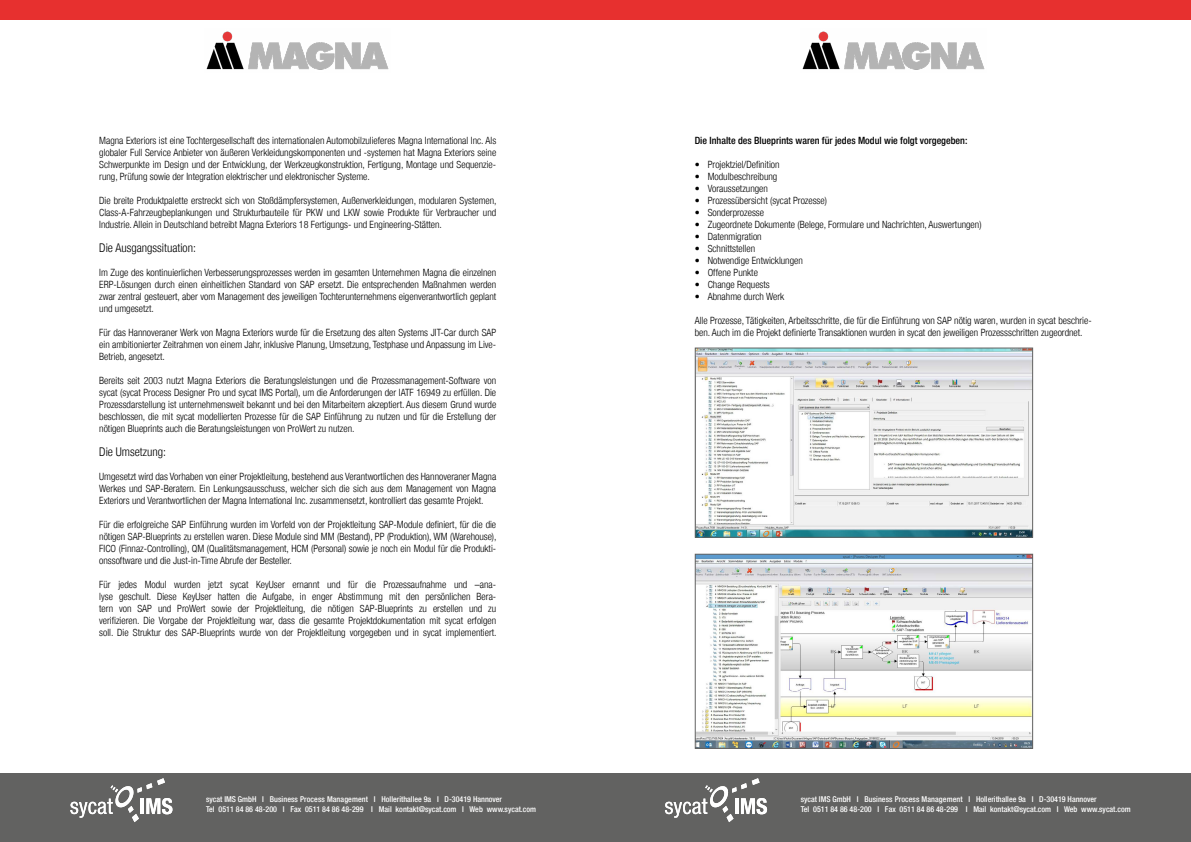
<style>
.page{position:relative;width:1191px;height:842px;background:#fff}
.page>*{position:absolute;margin:0;border:0;box-sizing:border-box;transform-origin:0 0}
.t1{font:300 condensed 12px "Helvetica Neue LT";color:#000}
.t2{font:300 condensed 10px/12px "Helvetica Neue LT";color:#000;text-align:justify}
.t3{font:500 condensed 10px "Helvetica Neue LT";color:#000}
.t4{font:500 condensed 8px/10px "Helvetica Neue LT";color:#fff}
</style>
<div class="page">
<div style="left:0;top:0;width:1191px;height:20px;background:#e7302f"></div>
<img style="left:206px;top:31px;width:183px;height:39px">
<img style="left:802px;top:31px;width:183px;height:39px">
<div style="left:0;top:774px;width:1191px;height:68px;background:#626261"></div>
<svg style="left:70px;top:778px;width:102px;height:44px"></svg>
<svg style="left:665px;top:778px;width:102px;height:44px"></svg>
<img style="left:696px;top:349px;width:335px;height:187px">
<div style="left:694px;top:347px;width:339px;height:191px;border:1px solid #626261"></div>
<img style="left:696px;top:556px;width:335px;height:191px">
<div style="left:694px;top:554px;width:339px;height:195px;border:1px solid #626261"></div>
<p class="t2" style="left:99px;top:134px;width:398px">Magna Exteriors ist eine Tochtergesellschaft des internationalen Automobilzulieferes Magna International Inc. Als globaler Full Service Anbieter von äußeren Verkleidungskomponenten und -systemen hat Magna Exteriors seine Schwerpunkte im Design und der Entwicklung, der Werkzeugkonstruktion, Fertigung, Montage und Sequenzie&shy;rung, Prüfung sowie der Integration elektrischer und elektronischer Systeme.</p>
<p class="t2" style="left:99px;top:194px;width:399px">Die breite Produktpalette erstreckt sich von Stoßdämpfersystemen, Außenverkleidungen, modularen Systemen, Class-A-Fahrzeugbeplankungen und Strukturbauteile für PKW und LKW sowie Produkte für Verbraucher und Industrie. Allein in Deutschland betreibt Magna Exteriors 18 Fertigungs- und Engineering-Stätten.</p>
<p class="t1" style="left:99px;top:241px;width:98px">Die Ausgangssituation:</p>
<p class="t2" style="left:99px;top:266px;width:398px">Im Zuge des kontinuierlichen Verbesserungsprozesses werden im gesamten Unternehmen Magna die einzelnen ERP-Lösungen durch einen einheitlichen Standard von SAP ersetzt. Die entsprechenden Maßnahmen werden zwar zentral gesteuert, aber vom Management des jeweiligen Tochterunternehmens eigenverantwortlich geplant und umgesetzt.</p>
<p class="t2" style="left:99px;top:326px;width:398px">Für das Hannoveraner Werk von Magna Exteriors wurde für die Ersetzung des alten Systems JIT-Car durch SAP ein ambitionierter Zeitrahmen von einem Jahr, inklusive Planung, Umsetzung, Testphase und Anpassung im Live-Betrieb, angesetzt.</p>
<p class="t2" style="left:99px;top:374px;width:398px">Bereits seit 2003 nutzt Magna Exteriors die Beratungsleistungen und die Prozessmanagement-Software von sycat (sycat Process Designer Pro und sycat IMS Portal), um die Anforderungen der IATF 16949 zu erfüllen. Die Prozessdarstellung ist unternehmensweit bekannt und bei den Mitarbeitern akzeptiert. Aus diesem Grund wurde beschlossen, die mit sycat modellierten Prozesse für die SAP Einführung zu nutzen und für die Erstellung der nötigen Blueprints auch die Beratungsleistungen von ProWert zu nutzen.</p>
<p class="t1" style="left:99px;top:445px;width:68px">Die Umsetzung:</p>
<p class="t2" style="left:99px;top:470px;width:398px">Umgesetzt wird das Vorhaben von einer Projektleitung, bestehend aus Verantwortlichen des Hannoveraner Magna Werkes und SAP-Beratern. Ein Lenkungsausschuss, welcher sich die sich aus dem Management von Magna Exteriors und Verantwortlichen der Magna International Inc. zusammensetzt, kontrolliert das gesamte Projekt.</p>
<p class="t2" style="left:99px;top:518px;width:399px">Für die erfolgreiche SAP Einführung wurden im Vorfeld von der Projektleitung SAP-Module definiert, für die die nötigen SAP-Blueprints zu erstellen waren. Diese Module sind MM (Bestand), PP (Produktion), WM (Warehouse), FICO (Finnaz-Controlling), QM (Qualitätsmanagement, HCM (Personal) sowie je noch ein Modul für die Produkti&shy;onssoftware und die Just-in-Time Abrufe der Besteller.</p>
<p class="t2" style="left:99px;top:578px;width:399px">Für jedes Modul wurden jetzt sycat KeyUser ernannt und für die Prozessaufnahme und –ana&shy;lyse geschult. Diese KeyUser hatten die Aufgabe, in enger Abstimmung mit den persönlichen Bera&shy;tern von SAP und ProWert sowie der Projektleitung, die nötigen SAP-Blueprints zu erstellen und zu verifizieren. Die Vorgabe der Projektleitung war, dass die gesamte Projektdokumentation mit sycat erfolgen soll. Die Struktur des SAP-Blueprints wurde von der Projektleitung vorgegeben und in sycat implementiert.</p>
<p class="t3" style="left:694px;top:134px;width:274px">Die Inhalte des Blueprints waren für jedes Modul wie folgt vorgegeben:</p>
<p class="t2" style="left:694px;top:158px;width:86px">• Projektziel/Definition</p>
<p class="t2" style="left:694px;top:170px;width:84px">• Modulbeschreibung</p>
<p class="t2" style="left:694px;top:182px;width:75px">• Voraussetzungen</p>
<p class="t2" style="left:694px;top:194px;width:134px">• Prozessübersicht (sycat Prozesse)</p>
<p class="t2" style="left:694px;top:206px;width:71px">• Sonderprozesse</p>
<p class="t2" style="left:694px;top:218px;width:288px">• Zugeordnete Dokumente (Belege, Formulare und Nachrichten, Auswertungen)</p>
<p class="t2" style="left:694px;top:230px;width:68px">• Datenmigration</p>
<p class="t2" style="left:694px;top:242px;width:62px">• Schnittstellen</p>
<p class="t2" style="left:694px;top:254px;width:110px">• Notwendige Entwicklungen</p>
<p class="t2" style="left:694px;top:266px;width:65px">• Offene Punkte</p>
<p class="t2" style="left:694px;top:278px;width:77px">• Change Requests</p>
<p class="t2" style="left:694px;top:290px;width:91px">• Abnahme durch Werk</p>
<p class="t2" style="left:694px;top:314px;width:398px">Alle Prozesse, Tätigkeiten, Arbeitsschritte, die für die Einführung von SAP nötig waren, wurden in sycat beschrie&shy;ben. Auch im die Projekt definierte Transaktionen wurden in sycat den jeweiligen Prozessschritten zugeordnet.</p>
<p class="t4" style="left:206px;top:794px;width:331px">sycat IMS GmbH I Business Process Management I Hollerithallee 9a I D-30419 Hannover<br>Tel 0511 84 86 48-200 I Fax 0511 84 86 48-299 I Mail kontakt@sycat.com I Web www.sycat.com</p>
<p class="t4" style="left:800px;top:794px;width:331px">sycat IMS GmbH I Business Process Management I Hollerithallee 9a I D-30419 Hannover<br>Tel 0511 84 86 48-200 I Fax 0511 84 86 48-299 I Mail kontakt@sycat.com I Web www.sycat.com</p>
</div>
